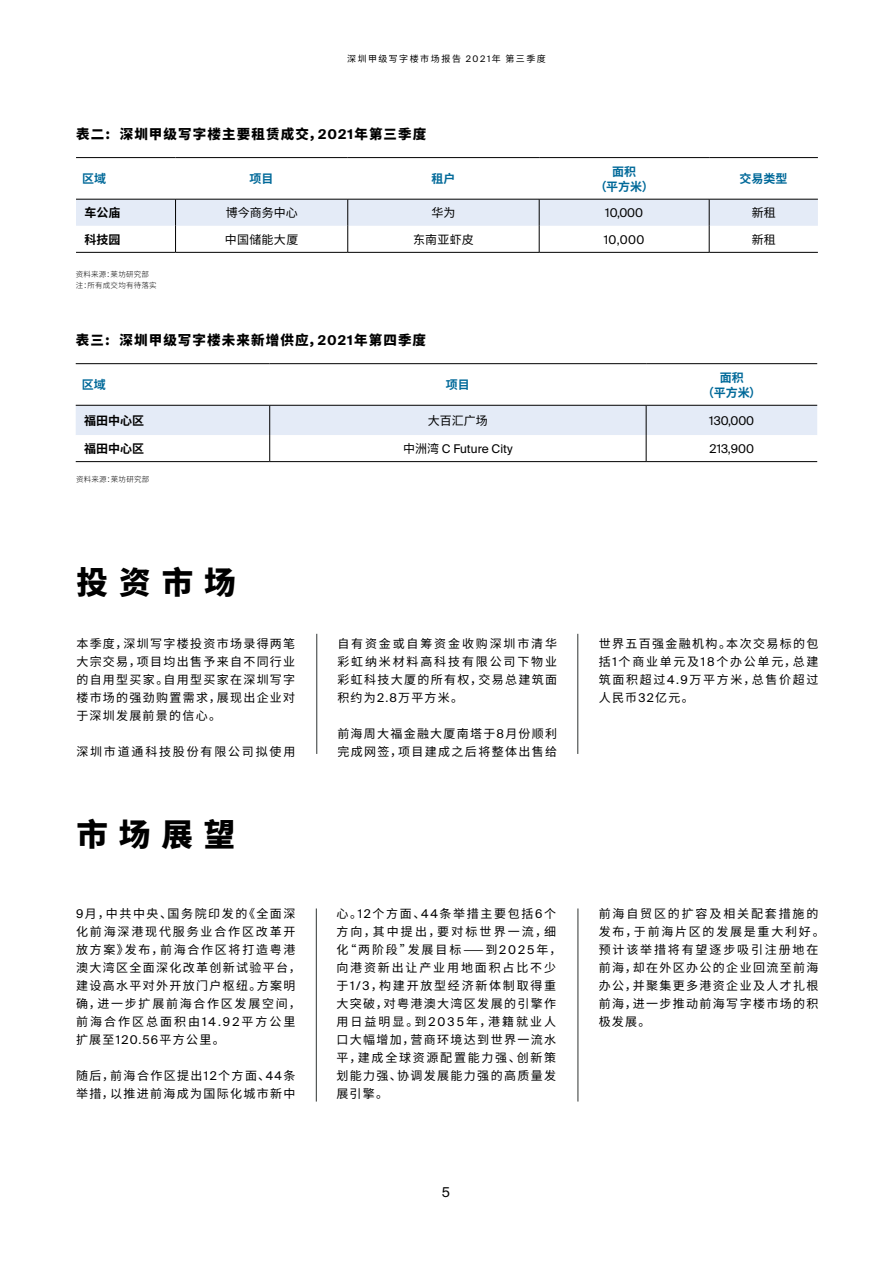
<style>
.page{position:relative;width:893px;height:1263px;background:#fff}
.page>*{position:absolute;margin:0;border:0;box-sizing:border-box;transform-origin:0 0}
.t1{font:900 31.5px "Noto Sans CJ Ksc";letter-spacing:.35em;color:#000}
.t2{font:900 13.5px "Noto Sans CJ Ksc";letter-spacing:.085em;color:#000}
.t3{font:13.5px "Suisse Intl";color:#000}
.t4{font:12px/18px "Noto Sans CJ Ksc";letter-spacing:.115em;color:#000;text-align:justify}
.t5{font:12px/18px "Noto Sans CJ Ksc";letter-spacing:.145em;color:#000}
.t6{font:12px "Suisse Intl";color:#000}
.t7{font:700 12px/15px "Noto Sans CJ Ksc";color:#006999;text-align:center}
.t8{font:700 12px "Noto Sans CJ Ksc";color:#000}
.t9{font:12px "Noto Sans CJ Ksc";letter-spacing:.15em;color:#000}
.t10{font:9px "Noto Sans CJ Ksc";letter-spacing:.165em;color:#000}
.t11{font:300 7.5px/10.5px "Noto Sans CJ Ksc";letter-spacing:.03em;color:#000}
.s1{font-family:"Suisse Intl"}
.s2{font-family:"Suisse Intl";font-weight:700}
.s3{font-family:"Noto Sans CJ Ksc"}
</style>
<div class="page">
<hr style="left:76px;top:157px;width:100px;height:1px;background:#000">
<hr style="left:176px;top:157px;width:172px;height:1px;background:#000">
<hr style="left:348px;top:157px;width:191px;height:1px;background:#000">
<hr style="left:539px;top:157px;width:170px;height:1px;background:#000">
<hr style="left:709px;top:157px;width:109px;height:1px;background:#000">
<hr style="left:76px;top:252px;width:100px;height:1px;background:#000">
<hr style="left:176px;top:252px;width:172px;height:1px;background:#000">
<hr style="left:348px;top:252px;width:191px;height:1px;background:#000">
<hr style="left:539px;top:252px;width:170px;height:1px;background:#000">
<hr style="left:709px;top:252px;width:109px;height:1px;background:#000">
<svg style="left:76px;top:200px;width:742px;height:52px"></svg>
<hr style="left:76px;top:199px;width:100px;height:1px;background:#000">
<hr style="left:176px;top:199px;width:172px;height:1px;background:#000">
<hr style="left:348px;top:199px;width:191px;height:1px;background:#000">
<hr style="left:539px;top:199px;width:170px;height:1px;background:#000">
<hr style="left:709px;top:199px;width:109px;height:1px;background:#000">
<hr style="left:316px;top:634px;width:1px;height:120px;background:#2f3432">
<hr style="left:578px;top:634px;width:1px;height:120px;background:#2f3432">
<hr style="left:76px;top:363px;width:194px;height:1px;background:#000">
<hr style="left:270px;top:363px;width:376px;height:1px;background:#000">
<hr style="left:646px;top:363px;width:171px;height:1px;background:#000">
<svg style="left:76px;top:406px;width:741px;height:55px"></svg>
<hr style="left:76px;top:405px;width:194px;height:1px;background:#000">
<hr style="left:270px;top:405px;width:376px;height:1px;background:#000">
<hr style="left:646px;top:405px;width:171px;height:1px;background:#000">
<hr style="left:76px;top:461px;width:194px;height:1px;background:#000">
<hr style="left:270px;top:461px;width:376px;height:1px;background:#000">
<hr style="left:646px;top:461px;width:171px;height:1px;background:#000">
<hr style="left:316px;top:908px;width:1px;height:193px;background:#2f3432">
<hr style="left:578px;top:908px;width:1px;height:193px;background:#2f3432">
<p class="t10" style="left:347px;top:54px;width:200px">深圳甲级写字楼市场报告 <span class="s1">2021</span>年 第三季度</p>
<p class="t2" style="left:76px;top:127px;width:352px">表二: 深圳甲级写字楼主要租赁成交，<span class="s2">2021</span>年第三季度</p>
<p class="t7" style="left:82px;top:172px;width:25px">区域</p>
<p class="t7" style="left:250px;top:172px;width:25px">项目</p>
<p class="t7" style="left:431px;top:172px;width:25px">租户</p>
<p class="t7" style="left:595px;top:164px;width:60px">面积<br>（平方米）</p>
<p class="t7" style="left:739px;top:172px;width:50px">交易类型</p>
<p class="t8" style="left:85px;top:206px;width:37px">车公庙</p>
<p class="t4" style="left:226px;top:204px;width:73px">博今商务中心</p>
<p class="t4" style="left:431px;top:204px;width:25px">华为</p>
<p class="t6" style="left:605px;top:206px;width:39px">10,000</p>
<p class="t4" style="left:752px;top:204px;width:25px">新租</p>
<p class="t8" style="left:85px;top:233px;width:37px">科技园</p>
<p class="t4" style="left:225px;top:231px;width:75px">中国储能大厦</p>
<p class="t4" style="left:413px;top:231px;width:62px">东南亚虾皮</p>
<p class="t6" style="left:604px;top:233px;width:42px">10,000</p>
<p class="t4" style="left:752px;top:231px;width:25px">新租</p>
<p class="t11" style="left:76px;top:269px;width:82px">资料来源：莱坊研究部注：所有成交均有待落实</p>
<p class="t2" style="left:76px;top:333px;width:352px">表三: 深圳甲级写字楼未来新增供应，<span class="s2">2021</span>年第四季度</p>
<p class="t7" style="left:82px;top:378px;width:25px">区域</p>
<p class="t7" style="left:446px;top:378px;width:25px">项目</p>
<p class="t7" style="left:702px;top:370px;width:60px">面积<br>（平方米）</p>
<p class="t8" style="left:84px;top:414px;width:61px">福田中心区</p>
<p class="t4" style="left:428px;top:412px;width:61px">大百汇广场</p>
<p class="t6" style="left:709px;top:414px;width:46px">130,000</p>
<p class="t8" style="left:84px;top:442px;width:61px">福田中心区</p>
<p class="t6" style="left:403px;top:442px;width:111px"><span class="s3">中洲湾</span> C Future City</p>
<p class="t6" style="left:710px;top:442px;width:46px">213,900</p>
<p class="t11" style="left:76px;top:474px;width:75px">资料来源：莱坊研究部</p>
<h1 class="t1" style="left:77px;top:565px;width:161px">投资市场</h1>
<p class="t4" style="left:76px;top:635px;width:220px">本季度，深圳写字楼投资市场录得两笔大宗交易，项目均出售予来自不同行业的自用型买家。自用型买家在深圳写字楼市场的强劲购置需求，展现出企业对于深圳发展前景的信心。</p>
<p class="t9" style="left:76px;top:745px;width:220px">深圳市道通科技股份有限公司拟使用</p>
<h1 class="t1" style="left:76px;top:817px;width:161px">市场展望</h1>
<p class="t5" style="left:76px;top:905px;width:226px"><span class="s1">9</span>月，中共中央、国务院印发的《全面深化前海深港现代服务业合作区改革开放方案》发布，前海合作区将打造粤港澳大湾区全面深化改革创新试验平台，建设高水平对外开放门户枢纽。方案明确，进一步扩展前海合作区发展空间，前海合作区总面积由<span class="s1">14.92</span>平方公里扩展至<span class="s1">120.56</span>平方公里。</p>
<p class="t4" style="left:76px;top:1067px;width:221px">随后，前海合作区提出<span class="s1">12</span>个方面、<span class="s1">44</span>条举措，以推进前海成为国际化城市新中</p>
<p class="t4" style="left:337px;top:635px;width:221px">自有资金或自筹资金收购深圳市清华彩虹纳米材料高科技有限公司下物业彩虹科技大厦的所有权，交易总建筑面积约为<span class="s1">2.8</span>万平方米。</p>
<p class="t4" style="left:337px;top:725px;width:221px">前海周大福金融大厦南塔于<span class="s1">8</span>月份顺利完成网签，项目建成之后将整体出售给</p>
<p class="t5" style="left:336px;top:905px;width:227px">心。<span class="s1">12</span>个方面、<span class="s1">44</span>条举措主要包括<span class="s1">6</span>个方向，其中提出，要对标世界一流，细化“两阶段”发展目标——到<span class="s1">2025</span>年，向港资新出让产业用地面积占比不少于<span class="s1">1/3</span>，构建开放型经济新体制取得重大突破，对粤港澳大湾区发展的引擎作用日益明显。到<span class="s1">2035</span>年，港籍就业人口大幅增加，营商环境达到世界一流水平，建成全球资源配置能力强、创新策划能力强、协调发展能力强的高质量发展引擎。</p>
<p class="t3" style="left:442px;top:1185px;width:10px">5</p>
<p class="t4" style="left:599px;top:635px;width:221px">世界五百强金融机构。本次交易标的包括<span class="s1">1</span>个商业单元及<span class="s1">18</span>个办公单元，总建筑面积超过<span class="s1">4.9</span>万平方米，总售价超过人民币<span class="s1">32</span>亿元。</p>
<p class="t4" style="left:599px;top:905px;width:227px;text-align:left">前海自贸区的扩容及相关配套措施的发布，于前海片区的发展是重大利好。预计该举措将有望逐步吸引注册地在前海，却在外区办公的企业回流至前海办公，并聚集更多港资企业及人才扎根前海，进一步推动前海写字楼市场的积极发展。</p>
</div>
